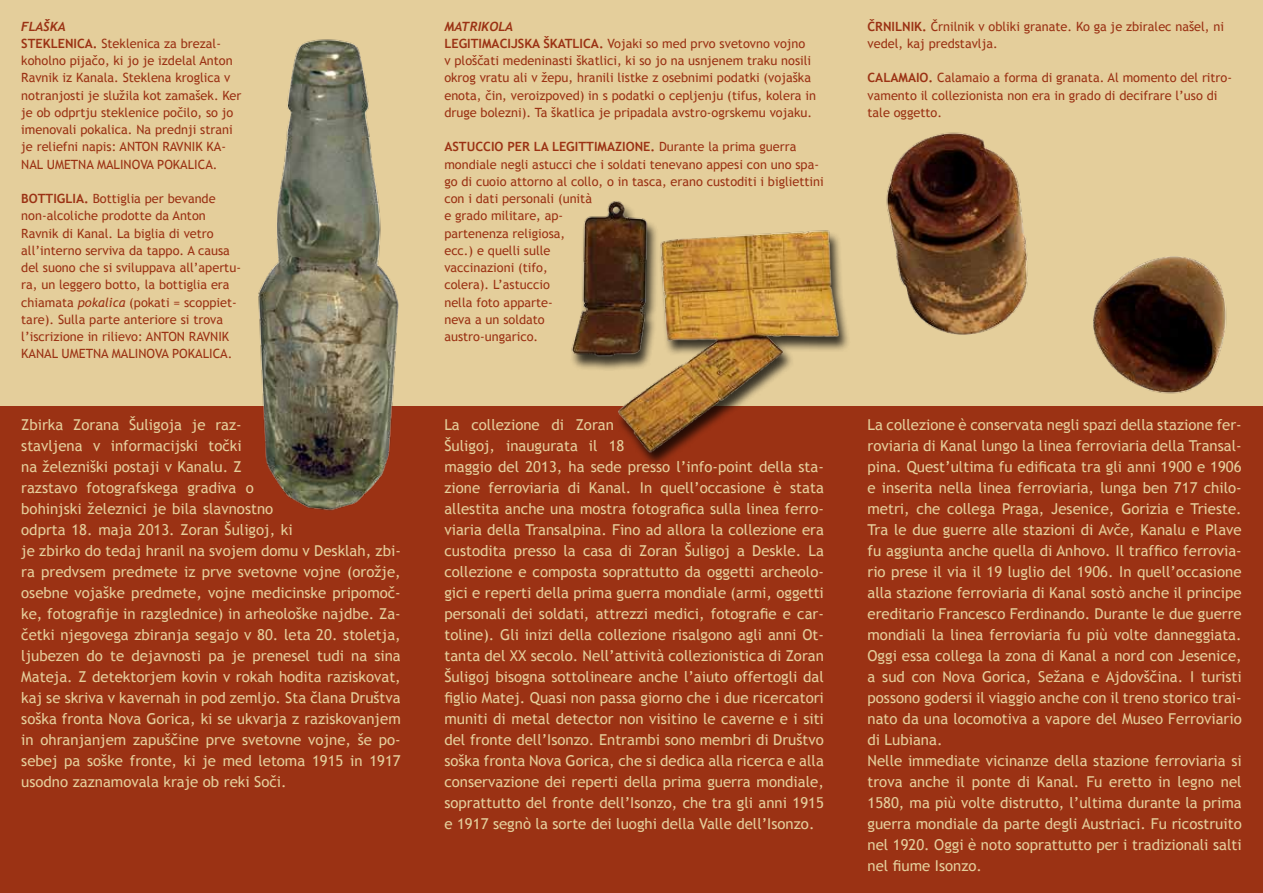
<style>
.page{position:relative;width:1263px;height:893px;background:#e4ce9b}
.page>*{position:absolute;margin:0;border:0;box-sizing:border-box;transform-origin:0 0}
.t1{font:15px/21px "Trebuchet MS";color:#e4ce9b}
.t2{font:12.75px/17.2px "Trebuchet MS";color:#9b3214}
.t3{font:italic 700 12.75px "Trebuchet";color:#9b3214}
.s1{font-weight:700}
.s2{font-style:italic}
</style>
<div class="page">
<div style="left:0;top:406px;width:1263px;height:487px;background:#9b3214"></div>
<img style="left:258px;top:39px;width:141px;height:472px">
<img style="left:571px;top:201px;width:150px;height:253px">
<img style="left:721px;top:132px;width:506px;height:286px">
<p class="t3" style="left:21px;top:18px;width:46px">FLAŠKA</p>
<p class="t2" style="left:21px;top:35px;width:222px"><span class="s1">STEKLENICA.</span> Steklenica za brezal&shy;koholno pijačo, ki jo je izdelal Anton Ravnik iz Kanala. Steklena kroglica v notranjosti je služila kot zamašek. Ker je ob odprtju steklenice počilo, so jo imenovali pokalica. Na prednji strani je reliefni napis: ANTON RAVNIK KA-NAL UMETNA MALINOVA POKALICA.</p>
<p class="t2" style="left:21px;top:190px;width:221px"><span class="s1">BOTTIGLIA.</span> Bottiglia per bevande non-alcoliche prodotte da Anton Ravnik di Kanal. La biglia di vetro all’interno serviva da tappo. A causa del suono che si sviluppava all’apertu&shy;ra, un leggero botto, la bottiglia era chiamata <span class="s2">pokalica</span> (pokati = scoppiet&shy;tare). Sulla parte anteriore si trova l’iscrizione in rilievo: ANTON RAVNIK KANAL UMETNA MALINOVA POKALICA.</p>
<p class="t3" style="left:444px;top:18px;width:70px">MATRIKOLA</p>
<p class="t2" style="left:444px;top:35px;width:373px"><span class="s1">LEGITIMACIJSKA ŠKATLICA.</span> Vojaki so med prvo svetovno vojno<br>v ploščati medeninasti škatlici, ki so jo na usnjenem traku nosili okrog vratu ali v žepu, hranili listke z osebnimi podatki (vojaška enota, čin, veroizpoved) in s podatki o cepljenju (tifus, kolera in druge bolezni). Ta škatlica je pripadala avstro-ogrskemu vojaku.</p>
<p class="t2" style="left:444px;top:138px;width:381px"><span class="s1">ASTUCCIO PER LA LEGITTIMAZIONE.</span> Durante la prima guerra mondiale negli astucci che i soldati tenevano appesi con uno spa&shy;go di cuoio attorno al collo, o in tasca, erano custoditi i bigliettini con i dati personali (unità<br>e grado militare, ap-<br>partenenza religiosa,<br>ecc.) e quelli sulle<br>vaccinazioni (tifo,<br>colera). L’astuccio<br>nella foto apparte-<br>neva a un soldato<br>austro-ungarico.</p>
<p class="t1" style="left:21px;top:415px;width:381px">Zbirka Zorana Šuligoja je raz-<br>stavljena v informacijski točki<br>na železniški postaji v Kanalu. Z<br>razstavo fotografskega gradiva o<br>bohinjski železnici je bila slavnostno<br>odprta 18. maja 2013. Zoran Šuligoj, ki<br>je zbirko do tedaj hranil na svojem domu v Desklah, zbi&shy;ra predvsem predmete iz prve svetovne vojne (orožje, osebne vojaške predmete, vojne medicinske pripomoč&shy;ke, fotografije in razglednice) in arheološke najdbe. Za&shy;četki njegovega zbiranja segajo v 80. leta 20. stoletja, ljubezen do te dejavnosti pa je prenesel tudi na sina Mateja. Z detektorjem kovin v rokah hodita raziskovat, kaj se skriva v kavernah in pod zemljo. Sta člana Društva soška fronta Nova Gorica, ki se ukvarja z raziskovanjem in ohranjanjem zapuščine prve svetovne vojne, še po&shy;sebej pa soške fronte, ki je med letoma 1915 in 1917 usodno zaznamovala kraje ob reki Soči.</p>
<p class="t1" style="left:444px;top:415px;width:381px">La collezione di Zoran<br>Šuligoj, inaugurata il 18<br>maggio del 2013, ha sede presso l’info-point della sta&shy;zione ferroviaria di Kanal. In quell’occasione è stata allestita anche una mostra fotografica sulla linea ferro&shy;viaria della Transalpina. Fino ad allora la collezione era custodita presso la casa di Zoran Šuligoj a Deskle. La collezione e composta soprattutto da oggetti archeolo&shy;gici e reperti della prima guerra mondiale (armi, oggetti personali dei soldati, attrezzi medici, fotografie e car&shy;toline). Gli inizi della collezione risalgono agli anni Ot&shy;tanta del XX secolo. Nell’attività collezionistica di Zoran Šuligoj bisogna sottolineare anche l’aiuto offertogli dal figlio Matej. Quasi non passa giorno che i due ricercatori muniti di metal detector non visitino le caverne e i siti del fronte dell’Isonzo. Entrambi sono membri di Društvo soška fronta Nova Gorica, che si dedica alla ricerca e alla conservazione dei reperti della prima guerra mondiale, soprattutto del fronte dell’Isonzo, che tra gli anni 1915 e 1917 segnò la sorte dei luoghi della Valle dell’Isonzo.</p>
<p class="t2" style="left:867px;top:18px;width:358px"><span class="s1">ČRNILNIK.</span> Črnilnik v obliki granate. Ko ga je zbiralec našel, ni vedel, kaj predstavlja.</p>
<p class="t2" style="left:867px;top:69px;width:366px"><span class="s1">CALAMAIO.</span> Calamaio a forma di granata. Al momento del ritro&shy;vamento il collezionista non era in grado di decifrare l’uso di tale oggetto.</p>
<p class="t1" style="left:867px;top:415px;width:376px">La collezione è conservata negli spazi della stazione fer&shy;roviaria di Kanal lungo la linea ferroviaria della Transal&shy;pina. Quest’ultima fu edificata tra gli anni 1900 e 1906 e inserita nella linea ferroviaria, lunga ben 717 chilo&shy;metri, che collega Praga, Jesenice, Gorizia e Trieste.<br>Tra le due guerre alle stazioni di Avče, Kanalu e Plave fu aggiunta anche quella di Anhovo. Il traffico ferrovia&shy;rio prese il via il 19 luglio del 1906. In quell’occasione alla stazione ferroviaria di Kanal sostò anche il principe ereditario Francesco Ferdinando. Durante le due guerre mondiali la linea ferroviaria fu più volte danneggiata.<br>Oggi essa collega la zona di Kanal a nord con Jesenice, a sud con Nova Gorica, Sežana e Ajdovščina. I turisti possono godersi il viaggio anche con il treno storico trai&shy;nato da una locomotiva a vapore del Museo Ferroviario di Lubiana.<br>Nelle immediate vicinanze della stazione ferroviaria si trova anche il ponte di Kanal. Fu eretto in legno nel 1580, ma più volte distrutto, l’ultima durante la prima guerra mondiale da parte degli Austriaci. Fu ricostruito nel 1920. Oggi è noto soprattutto per i tradizionali salti nel fiume Isonzo.</p>
</div>
